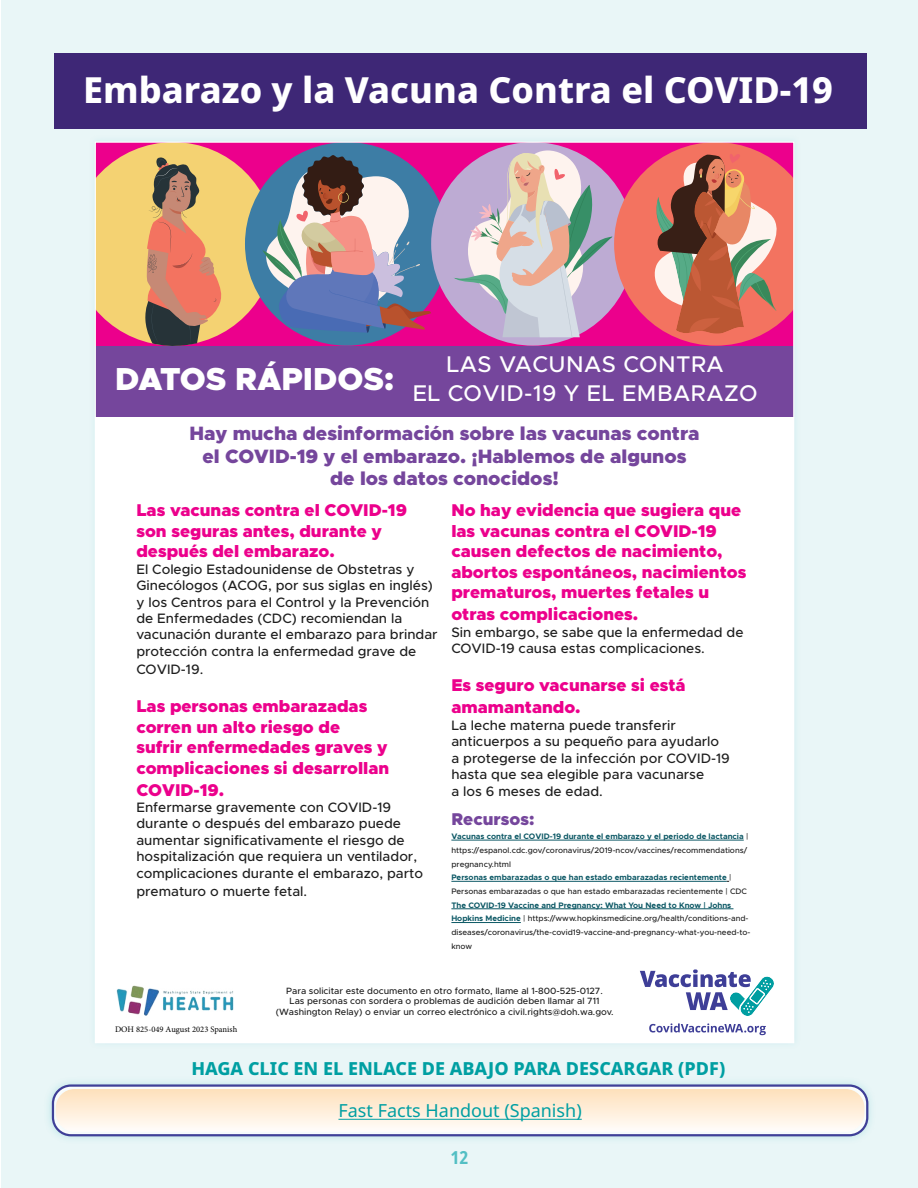
<style>
.page{position:relative;width:918px;height:1188px;background:#fff}
.page>*{position:absolute;margin:0;border:0;box-sizing:border-box;transform-origin:0 0}
.t1{font:800 36px "Noto Sans";color:#fff}
.t2{font:900 31.95px "Metropolis";color:#fff}
.t3{font:500 22.8px/28.8px "Metropolis";letter-spacing:.02em;color:#fff;text-align:center}
.t4{font:900 19.35px/22.8px "Metropolis";color:#75469c;text-align:center}
.t5{font:800 18px "Noto Sans";color:#009fa2}
.t6{font:18px "Noto Sans";color:#009fa2}
.t7{font:700 condensed 18px "Noto Sans";color:#5bc6cb}
.t8{font:900 17.1px/20.9px "Metropolis";color:#ec008c}
.t9{font:900 17.1px "Metropolis";color:#75469c}
.t10{font:500 13.65px/16.5px "Metropolis";color:#1e1e1e}
.t11{font:500 9.15px/10.9px "Metropolis";color:#1e1e1e;text-align:center}
.t12{font:8.55px "Minion Pro";color:#000}
.t13{font:500 7.95px/13.8px "Metropolis";color:#1e1e1e}
.s1{font-weight:700;color:#0c5865}
</style>
<div class="page">
<div style="left:1px;top:0;width:917px;height:1188px;background:#e9f6f7"></div>
<div style="left:54px;top:53px;width:812px;height:76px;background:#3e2776"></div>
<div style="left:47px;top:1080px;width:826px;height:60px;background:#5bc6cb;opacity:.3"></div>
<div style="left:57px;top:1090px;width:807px;height:41px;background:linear-gradient(to bottom,#fee1bc,#fdfbf8);border-radius:18px"></div>
<div style="left:56px;top:1089px;width:808px;height:43px;border:2px solid #fff;border-radius:18px"></div>
<hr style="left:338px;top:1119px;width:244px;height:1px;background:#009fa2">
<div style="left:95px;top:142px;width:699px;height:901px;background:#fff"></div>
<div style="left:95px;top:346px;width:699px;height:70px;background:#75469c"></div>
<img style="left:116px;top:985px;width:118px;height:31px">
<div style="left:431px;top:142px;width:204px;height:204px;background:#bdabd3;border-radius:50%"></div>
<svg style="left:97px;top:144px;width:334px;height:202px;background:#b28887"></svg>
<svg style="left:453px;top:144px;width:339px;height:202px"></svg>
<svg style="left:649px;top:1023px;width:117px;height:12px"></svg>
<svg style="left:640px;top:969px;width:134px;height:47px"></svg>
<hr style="left:451px;top:840px;width:293px;height:1px;background:#0c5865">
<hr style="left:451px;top:881px;width:276px;height:1px;background:#0c5865">
<hr style="left:451px;top:909px;width:282px;height:1px;background:#0c5865">
<hr style="left:451px;top:922px;width:70px;height:1px;background:#0c5865">
<h1 class="t1" style="left:83px;top:63px;width:751px">Embarazo y la Vacuna Contra el COVID-19</h1>
<h2 class="t2" style="left:115px;top:359px;width:281px">DATOS RÁPIDOS:</h2>
<h3 class="t3" style="left:413px;top:350px;width:346px">LAS VACUNAS CONTRA<br>EL COVID-19 Y EL EMBARAZO</h3>
<h3 class="t4" style="left:190px;top:422px;width:512px">Hay mucha desinformación sobre las vacunas contra el COVID-19 y el embarazo. ¡Hablemos de algunos de los datos conocidos!</h3>
<p class="t8" style="left:136px;top:500px;width:272px">Las vacunas contra el COVID-19 son seguras antes, durante y después del embarazo.</p>
<p class="t10" style="left:136px;top:561px;width:303px">El Colegio Estadounidense de Obstetras y Ginecólogos (ACOG, por sus siglas en inglés) y los Centros para el Control y la Prevención de Enfermedades (CDC) recomiendan la vacunación durante el embarazo para brindar protección contra la enfermedad grave de</p>
<p class="t10" style="left:136px;top:661px;width:68px">COVID-19.</p>
<p class="t8" style="left:136px;top:696px;width:254px">Las personas embarazadas corren un alto riesgo de sufrir enfermedades graves y complicaciones si desarrollan<br>COVID-19.</p>
<p class="t10" style="left:136px;top:799px;width:288px">Enfermarse gravemente con COVID-19 durante o después del embarazo puede aumentar significativamente el riesgo de hospitalización que requiera un ventilador, complicaciones durante el embarazo, parto</p>
<p class="t10" style="left:136px;top:883px;width:172px">prematuro o muerte fetal.</p>
<p class="t8" style="left:451px;top:500px;width:296px">No hay evidencia que sugiera que las vacunas contra el COVID-19 causen defectos de nacimiento, abortos espontáneos, nacimientos prematuros, muertes fetales u otras complicaciones.</p>
<p class="t10" style="left:451px;top:624px;width:294px">Sin embargo, se sabe que la enfermedad de<br>COVID-19 causa estas complicaciones.</p>
<p class="t8" style="left:451px;top:675px;width:236px;line-height:21.9px">Es seguro vacunarse si está amamantando.</p>
<p class="t10" style="left:451px;top:717px;width:280px">La leche materna puede transferir anticuerpos a su pequeño para ayudarlo a protegerse de la infección por COVID-19 hasta que sea elegible para vacunarse<br>a los 6 meses de edad.</p>
<p class="t9" style="left:451px;top:808px;width:85px">Recursos:</p>
<p class="t13" style="left:451px;top:829px;width:298px"><span class="s1">Vacunas contra el COVID-19 durante el embarazo y el periodo de lactancia</span> | https://espanol.cdc.gov/coronavirus/2019-ncov/vaccines/recommendations/ pregnancy.html<br><span class="s1">Personas embarazadas o que han estado embarazadas recientemente</span> | Personas embarazadas o que han estado embarazadas recientemente | CDC</p>
<p class="t13" style="left:451px;top:898px;width:301px"><span class="s1">The COVID-19 Vaccine and Pregnancy: What You Need to Know | Johns Hopkins Medicine</span> | https://www.hopkinsmedicine.org/health/conditions-and&shy;diseases/coronavirus/the-covid19-vaccine-and-pregnancy-what-you-need-to&shy;know</p>
<p class="t12" style="left:115px;top:1024px;width:124px">DOH 825-049 August 2023 Spanish</p>
<p class="t11" style="left:276px;top:985px;width:339px">Para solicitar este documento en otro formato, llame al 1-800-525-0127.<br>Las personas con sordera o problemas de audición deben llamar al 711 (Washington Relay) o enviar un correo electrónico a civil.rights@doh.wa.gov.</p>
<h3 class="t5" style="left:191px;top:1055px;width:536px">HAGA CLIC EN EL ENLACE DE ABAJO PARA DESCARGAR (PDF)</h3>
<h3 class="t6" style="left:338px;top:1098px;width:245px">Fast Facts Handout (Spanish)</h3>
<h3 class="t7" style="left:450px;top:1144px;width:19px">12</h3>
</div>
